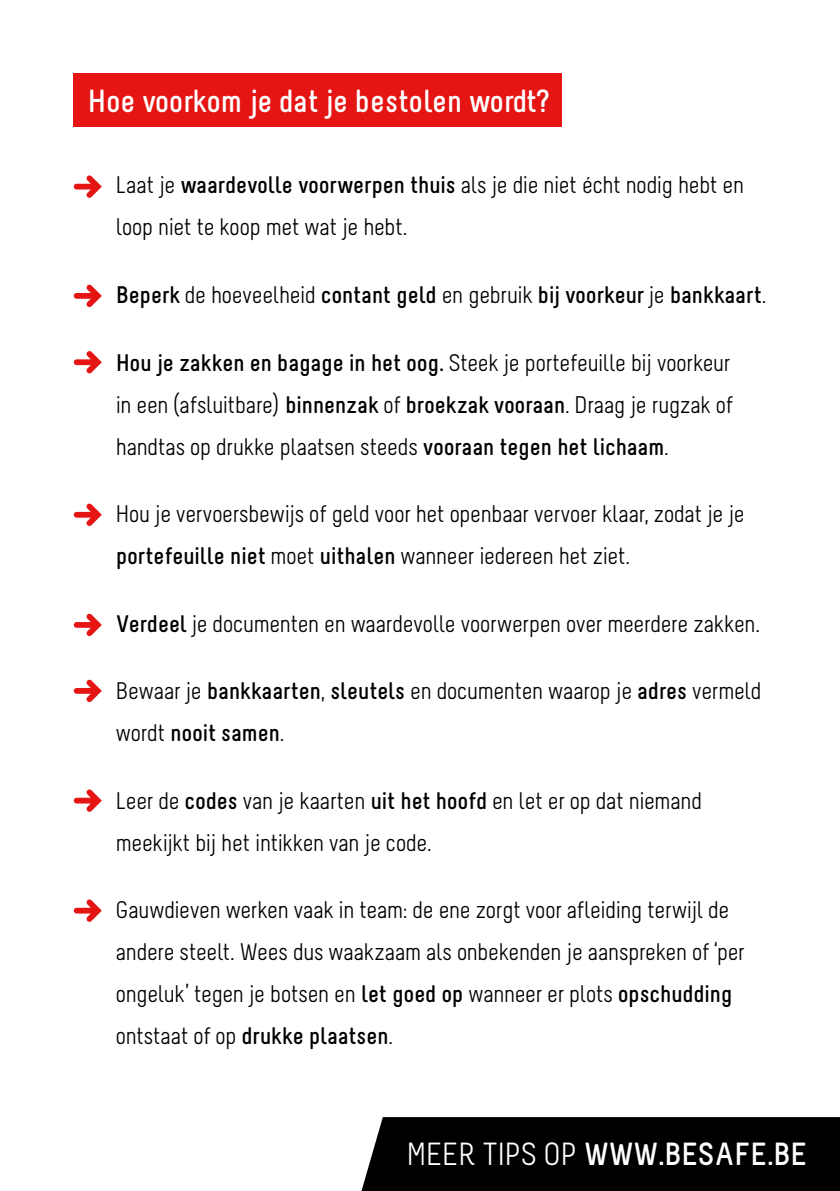
<style>
.page{position:relative;width:840px;height:1191px;background:#fff}
.page>*{position:absolute;margin:0;border:0;box-sizing:border-box;transform-origin:0 0}
.t1{font:700 32px "Melbourne";color:#fff}
.t2{font:24px/42px "Melbourne";letter-spacing:-.01em;color:#000}
.t3{font:700 24px "Melbourne";letter-spacing:-.005em;color:#000}
.s1{font-weight:700}
.s2{font-weight:400}
</style>
<div class="page">
<div style="left:74px;top:74px;width:487px;height:53px;background:#e41513"></div>
<div style="left:361px;top:1117px;width:478px;height:74px;background:#000"></div>
<svg style="left:74px;top:175px;width:28px;height:23px"></svg>
<svg style="left:74px;top:503px;width:28px;height:23px"></svg>
<svg style="left:74px;top:613px;width:28px;height:23px"></svg>
<svg style="left:74px;top:679px;width:28px;height:23px"></svg>
<svg style="left:74px;top:789px;width:28px;height:23px"></svg>
<svg style="left:74px;top:899px;width:28px;height:22px"></svg>
<svg style="left:74px;top:284px;width:28px;height:23px"></svg>
<svg style="left:74px;top:351px;width:28px;height:22px"></svg>
<h1 class="t1" style="left:87px;top:82px;width:463px">Hoe voorkom je dat je bestolen wordt?</h1>
<p class="t2" style="left:116px;top:167px;width:629px">Laat je <span class="s1">waardevolle voorwerpen thuis</span> als je die niet écht nodig hebt en loop niet te koop met wat je hebt.</p>
<p class="t3" style="left:116px;top:280px;width:651px">Beperk <span class="s2">de hoeveelheid</span> contant geld <span class="s2">en gebruik</span> bij voorkeur <span class="s2">je</span> bankkaart<span class="s2">.</span></p>
<p class="t2" style="left:116px;top:344px;width:618px;text-align:justify"><span class="s1">Hou je zakken en bagage in het oog.</span> Steek je portefeuille bij voorkeur in een (afsluitbare) <span class="s1">binnenzak</span> of <span class="s1">broekzak vooraan</span>. Draag je rugzak of handtas op drukke plaatsen steeds <span class="s1">vooraan tegen het lichaam</span>.</p>
<p class="t2" style="left:116px;top:495px;width:630px">Hou je vervoersbewijs of geld voor het openbaar vervoer klaar, zodat je je <span class="s1">portefeuille niet</span> moet <span class="s1">uithalen</span> wanneer iedereen het ziet.</p>
<p class="t2" style="left:116px;top:605px;width:645px"><span class="s1">Verdeel</span> je documenten en waardevolle voorwerpen over meerdere zakken.</p>
<p class="t2" style="left:116px;top:672px;width:646px">Bewaar je <span class="s1">bankkaarten</span>, <span class="s1">sleutels</span> en documenten waarop je <span class="s1">adres</span> vermeld wordt <span class="s1">nooit samen</span>.</p>
<p class="t2" style="left:116px;top:782px;width:587px">Leer de <span class="s1">codes</span> van je kaarten <span class="s1">uit het hoofd</span> en let er op dat niemand meekijkt bij het intikken van je code.</p>
<p class="t2" style="left:116px;top:891px;width:630px">Gauwdieven werken vaak in team: de ene zorgt voor afleiding terwijl de andere steelt. Wees dus waakzaam als onbekenden je aanspreken of ‘per ongeluk’ tegen je botsen en <span class="s1">let goed op</span> wanneer er plots <span class="s1">opschudding </span>ontstaat of op <span class="s1">drukke plaatsen</span>.</p>
<h1 class="t1" style="left:406px;top:1135px;width:401px"><span class="s2">MEER TIPS OP</span> WWW.BESAFE.BE</h1>
</div>
